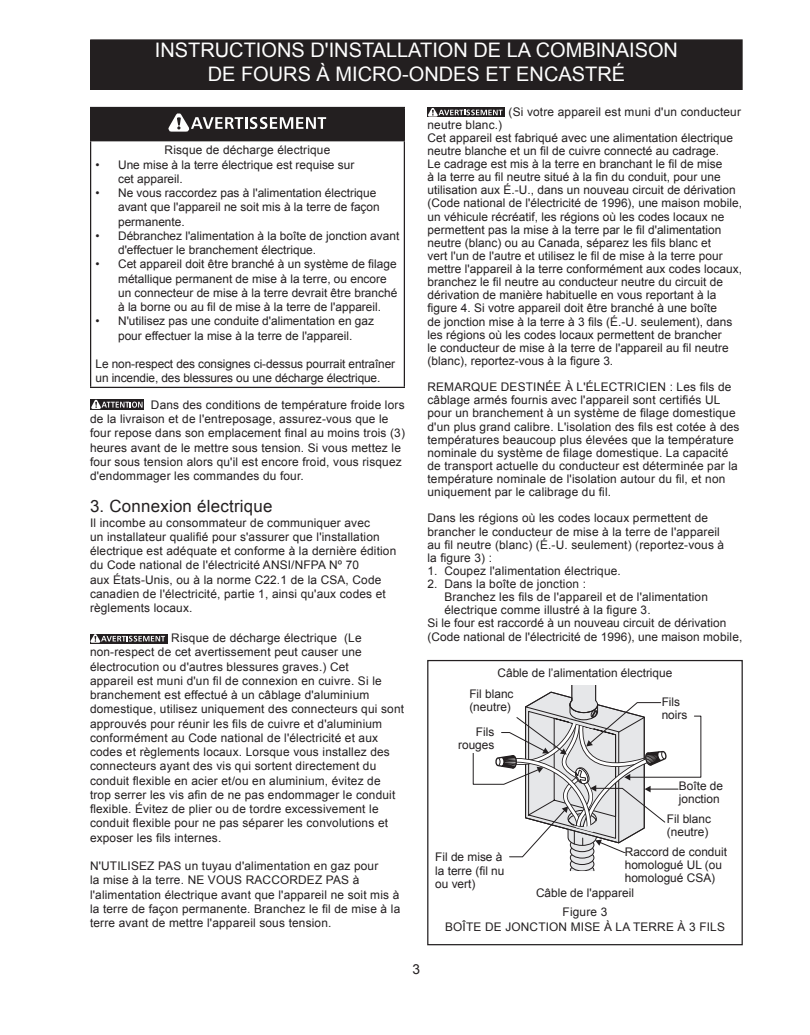
<style>
.page{position:relative;width:810px;height:1035px;background:#fff}
.page>*{position:absolute;margin:0;border:0;box-sizing:border-box;transform-origin:0 0}
.t1{font:20px/24px "Arial";color:#fff;text-align:center}
.BODYhn10{font:16.88px "Arial";letter-spacing:.015em;color:#231f20}
.t2{font:13.75px "Arial";color:#231f20}
.BODYhn10-2{font:11.88px/14.2px "Arial";letter-spacing:.015em;color:#231f20}
.BODYhn10-3{font:11.88px/14.2px "Arial";letter-spacing:-.01em;color:#231f20}
</style>
<div class="page">
<div style="left:91px;top:40px;width:651px;height:49px;background:#231f20"></div>
<div style="left:90px;top:39px;width:653px;height:51px;border:1px solid #231f20"></div>
<svg style="left:570px;top:866px;width:24px;height:5px"></svg>
<svg style="left:570px;top:857px;width:24px;height:14px"></svg>
<div style="left:570px;top:857px;width:24px;height:14px;border:1px solid #231f20;border-radius:50%"></div>
<svg style="left:570px;top:851px;width:24px;height:14px"></svg>
<div style="left:570px;top:851px;width:24px;height:14px;border:1px solid #231f20;border-radius:50%"></div>
<svg style="left:472px;top:686px;width:230px;height:172px"></svg>
<div style="left:427px;top:660px;width:316px;height:285px;border:1px solid #231f20"></div>
<div style="left:622px;top:853px;width:30px;height:13px;background:#fff"></div>
<div style="left:463px;top:738px;width:17px;height:14px;background:#fff"></div>
<div style="left:90px;top:399px;width:54px;height:11px;background:#231f20"></div>
<svg style="left:91px;top:399px;width:52px;height:10px"></svg>
<div style="left:90px;top:634px;width:78px;height:10px;background:#231f20"></div>
<svg style="left:90px;top:634px;width:75px;height:9px"></svg>
<div style="left:428px;top:108px;width:77px;height:9px;background:#231f20"></div>
<svg style="left:428px;top:108px;width:75px;height:9px"></svg>
<div style="left:91px;top:108px;width:313px;height:33px;background:#231f20"></div>
<hr style="left:90px;top:107px;width:315px;height:1px;background:#231f20">
<hr style="left:90px;top:108px;width:1px;height:32px;background:#231f20">
<hr style="left:404px;top:108px;width:1px;height:32px;background:#231f20">
<hr style="left:90px;top:140px;width:315px;height:1px;background:#231f20">
<hr style="left:90px;top:141px;width:1px;height:246px;background:#231f20">
<hr style="left:404px;top:141px;width:1px;height:246px;background:#231f20">
<hr style="left:90px;top:387px;width:315px;height:1px;background:#231f20">
<svg style="left:168px;top:113px;width:158px;height:19px"></svg>
<h1 class="t1" style="left:155px;top:39px;width:525px">INSTRUCTIONS D'INSTALLATION DE LA COMBINAISON<br>DE FOURS À MICRO-ONDES ET ENCASTRÉ</h1>
<p class="BODYhn10-2" style="left:165px;top:143px;width:167px">Risque de décharge électrique</p>
<p class="BODYhn10-2" style="left:118px;top:157px;width:238px;text-indent:-22px">• Une mise à la terre électrique est requise sur cet appareil.</p>
<p class="BODYhn10-2" style="left:118px;top:186px;width:263px;text-indent:-22px">• Ne vous raccordez pas à l'alimentation électrique avant que l'appareil ne soit mis à la terre de façon permanente.</p>
<p class="BODYhn10-2" style="left:118px;top:229px;width:283px;text-indent:-22px">• Débranchez l'alimentation à la boîte de jonction avant d'effectuer le branchement électrique.</p>
<p class="BODYhn10-2" style="left:118px;top:257px;width:281px;text-indent:-22px">• Cet appareil doit être branché à un système de filage métallique permanent de mise à la terre, ou encore un connecteur de mise à la terre devrait être branché à la borne ou au fil de mise à la terre de l'appareil.</p>
<p class="BODYhn10-2" style="left:96px;top:314px;width:280px;text-align:center">• N'utilisez pas une conduite d'alimentation en gaz pour effectuer la mise à la terre de l'appareil.</p>
<p class="BODYhn10-3" style="left:96px;top:357px;width:301px">Le non-respect des consignes ci-dessus pourrait entraîner un incendie, des blessures ou une décharge électrique.</p>
<p class="BODYhn10-2" style="left:90px;top:398px;width:316px;text-indent:61px">Dans des conditions de température froide lors de la livraison et de l'entreposage, assurez-vous que le four repose dans son emplacement final au moins trois (3) heures avant de le mettre sous tension. Si vous mettez le four sous tension alors qu'il est encore froid, vous risquez d'endommager les commandes du four.</p>
<p class="BODYhn10" style="left:90px;top:495px;width:184px">3. Connexion électrique</p>
<p class="BODYhn10-2" style="left:90px;top:515px;width:308px">Il incombe au consommateur de communiquer avec<br>un installateur qualifié pour s'assurer que l'installation électrique est adéquate et conforme à la dernière édition du Code national de l'électricité ANSI/NFPA Nº 70<br>aux États-Unis, ou à la norme C22.1 de la CSA, Code canadien de l'électricité, partie 1, ainsi qu'aux codes et règlements locaux.</p>
<p class="BODYhn10-2" style="left:90px;top:631px;width:316px;text-indent:81px">Risque de décharge électrique (Le non-respect de cet avertissement peut causer une électrocution ou d'autres blessures graves.) Cet<br>appareil est muni d'un fil de connexion en cuivre. Si le branchement est effectué à un câblage d'aluminium domestique, utilisez uniquement des connecteurs qui sont approuvés pour réunir les fils de cuivre et d'aluminium conformément au Code national de l'électricité et aux codes et règlements locaux. Lorsque vous installez des connecteurs ayant des vis qui sortent directement du conduit flexible en acier et/ou en aluminium, évitez de trop serrer les vis afin de ne pas endommager le conduit flexible. Évitez de plier ou de tordre excessivement le conduit flexible pour ne pas séparer les convolutions et exposer les fils internes.</p>
<p class="BODYhn10-2" style="left:90px;top:859px;width:312px">N'UTILISEZ PAS un tuyau d'alimentation en gaz pour<br>la mise à la terre. NE VOUS RACCORDEZ PAS à l'alimentation électrique avant que l'appareil ne soit mis à la terre de façon permanente. Branchez le fil de mise à la terre avant de mettre l'appareil sous tension.</p>
<p class="BODYhn10-2" style="left:509px;top:104px;width:234px">(Si votre appareil est muni d'un conducteur</p>
<p class="BODYhn10-2" style="left:428px;top:117px;width:76px">neutre blanc.)</p>
<p class="BODYhn10-2" style="left:428px;top:131px;width:316px;line-height:13.1px">Cet appareil est fabriqué avec une alimentation électrique neutre blanche et un fil de cuivre connecté au cadrage.<br>Le cadrage est mis à la terre en branchant le fil de mise<br>à la terre au fil neutre situé à la fin du conduit, pour une utilisation aux É.-U., dans un nouveau circuit de dérivation (Code national de l'électricité de 1996), une maison mobile, un véhicule récréatif, les régions où les codes locaux ne permettent pas la mise à la terre par le fil d'alimentation neutre (blanc) ou au Canada, séparez les fils blanc et<br>vert l'un de l'autre et utilisez le fil de mise à la terre pour mettre l'appareil à la terre conformément aux codes locaux, branchez le fil neutre au conducteur neutre du circuit de dérivation de manière habituelle en vous reportant à la figure 4. Si votre appareil doit être branché à une boîte<br>de jonction mise à la terre à 3 fils (É.-U. seulement), dans les régions où les codes locaux permettent de brancher<br>le conducteur de mise à la terre de l'appareil au fil neutre (blanc), reportez-vous à la figure 3.</p>
<p class="BODYhn10-2" style="left:428px;top:381px;width:314px;line-height:13.1px">REMARQUE DESTINÉE À L'ÉLECTRICIEN : Les fils de câblage armés fournis avec l'appareil sont certifiés UL pour un branchement à un système de filage domestique d'un plus grand calibre. L'isolation des fils est cotée à des températures beaucoup plus élevées que la température nominale du système de filage domestique. La capacité de transport actuelle du conducteur est déterminée par la température nominale de l'isolation autour du fil, et non uniquement par le calibrage du fil.</p>
<p class="BODYhn10-2" style="left:428px;top:512px;width:298px;line-height:13.1px">Dans les régions où les codes locaux permettent de brancher le conducteur de mise à la terre de l'appareil au fil neutre (blanc) (É.-U. seulement) (reportez-vous à la figure 3) :</p>
<p class="BODYhn10-2" style="left:428px;top:564px;width:195px">1. Coupez l'alimentation électrique.</p>
<p class="BODYhn10-2" style="left:444px;top:577px;width:265px;line-height:13.1px;text-indent:-17px">2. Dans la boîte de jonction :<br>Branchez les fils de l'appareil et de l'alimentation électrique comme illustré à la figure 3.</p>
<p class="BODYhn10-2" style="left:428px;top:616px;width:317px;line-height:13.8px">Si le four est raccordé à un nouveau circuit de dérivation (Code national de l'électricité de 1996), une maison mobile,</p>
<p class="BODYhn10-2" style="left:498px;top:666px;width:176px">Câble de l’alimentation électrique</p>
<p class="BODYhn10-2" style="left:662px;top:695px;width:27px;line-height:13px">Fils noirs</p>
<p class="BODYhn10-2" style="left:469px;top:688px;width:46px;line-height:13.1px">Fil blanc (neutre)</p>
<p class="BODYhn10-2" style="left:458px;top:726px;width:38px;line-height:13px;text-align:right">Fils rouges</p>
<p class="BODYhn10-2" style="left:435px;top:851px;width:71px;line-height:13px">Fil de mise à la terre (fil nu ou vert)</p>
<p class="BODYhn10-2" style="left:679px;top:779px;width:46px;line-height:13px">Boîte de jonction</p>
<p class="BODYhn10-2" style="left:667px;top:812px;width:46px;line-height:13.1px">Fil blanc (neutre)</p>
<p class="BODYhn10-2" style="left:625px;top:845px;width:104px;line-height:13px">Raccord de conduit homologué UL (ou homologué CSA)</p>
<p class="BODYhn10-2" style="left:536px;top:885px;width:99px">Câble de l'appareil</p>
<p class="BODYhn10-2" style="left:563px;top:905px;width:46px">Figure 3</p>
<p class="BODYhn10-2" style="left:445px;top:919px;width:281px">BOÎTE DE JONCTION MISE À LA TERRE À 3 FILS</p>
<p class="t2" style="left:413px;top:960px;width:9px">3</p>
</div>
